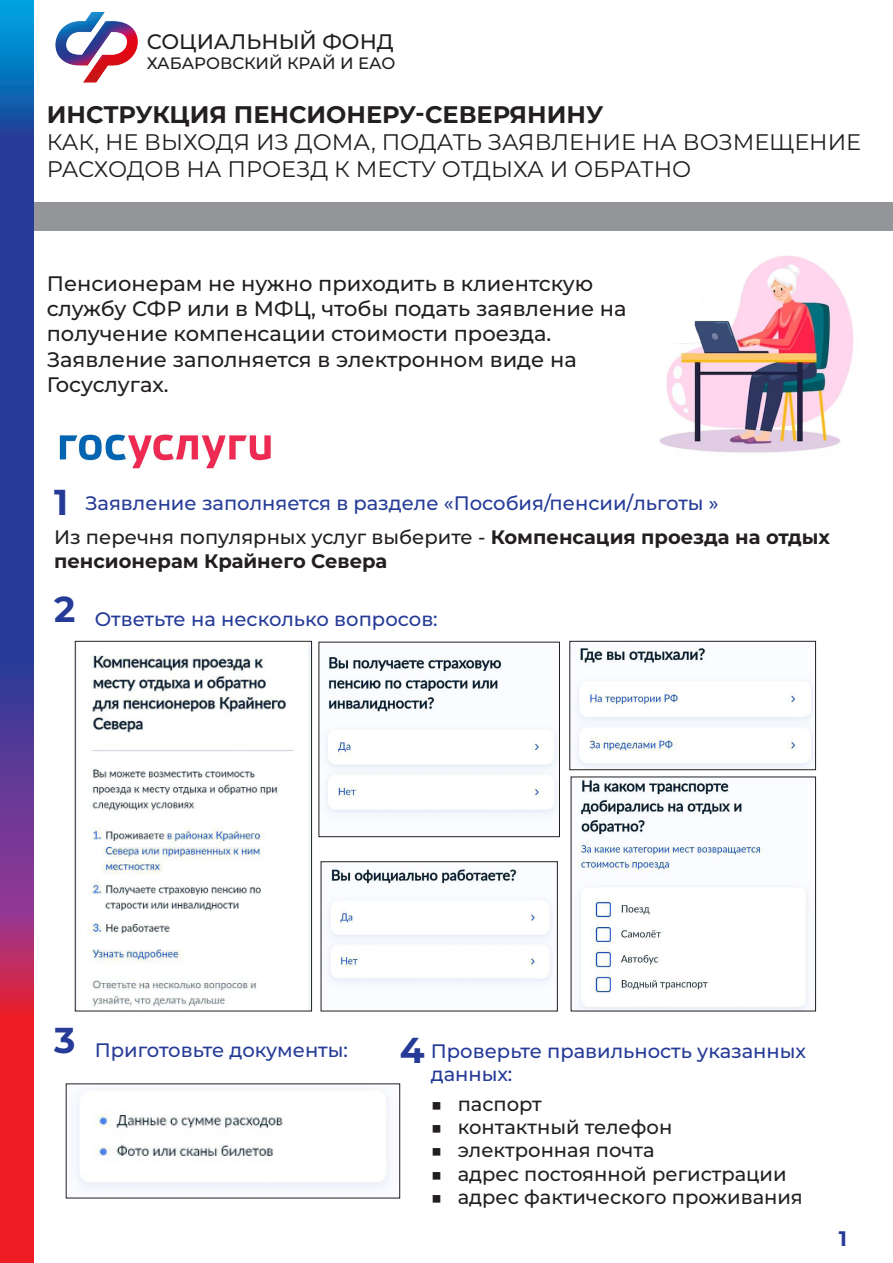
<style>
.page{position:relative;width:893px;height:1263px;background:#fff}
.page>*{position:absolute;margin:0;border:0;box-sizing:border-box;transform-origin:0 0}
.t1{font:700 36px "Montserrat";color:#253b97}
.t2{font:700 24px "Montserrat";color:#231f20}
.t3{font:22.5px/27px "Montserrat";color:#231f20}
.t4{font:500 21px/25.2px "Montserrat";color:#231f20}
.t5{font:700 21px "Montserrat";color:#253b97}
.t6{font:500 19.5px/23.4px "Montserrat";color:#253b97}
.t7{font:500 19.5px "Montserrat";color:#231f20}
.t8{font:700 19.5px/23.4px "Montserrat";color:#231f20}
.t9{font:500 16.5px "Montserrat";color:#231f20}
.s1{font-weight:500}
</style>
<div class="page">
<img style="left:659px;top:255px;width:195px;height:198px">
<div style="left:0;top:203px;width:893px;height:28px;background:#939598"></div>
<svg style="left:0;top:0;width:34px;height:1263px;background:#61397f"></svg>
<img style="left:55px;top:11px;width:83px;height:72px">
<img style="left:59px;top:434px;width:212px;height:35px">
<img style="left:577px;top:780px;width:233px;height:229px">
<img style="left:87px;top:643px;width:223px;height:366px">
<div style="left:75px;top:641px;width:237px;height:370px;border:1px solid #231f20"></div>
<img style="left:325px;top:657px;width:233px;height:159px">
<div style="left:319px;top:642px;width:241px;height:195px;border:1px solid #231f20"></div>
<img style="left:327px;top:869px;width:226px;height:116px">
<div style="left:321px;top:861px;width:236px;height:150px;border:1px solid #231f20"></div>
<img style="left:576px;top:648px;width:238px;height:120px">
<div style="left:570px;top:641px;width:246px;height:129px;border:1px solid #231f20"></div>
<img style="left:75px;top:1089px;width:316px;height:102px">
<p class="t4" style="left:147px;top:28px;width:248px">СОЦИАЛЬНЫЙ ФОНД</p>
<p class="t9" style="left:147px;top:52px;width:250px">ХАБАРОВСКИЙ КРАЙ И ЕАО</p>
<p class="t2" style="left:47px;top:99px;width:558px">ИНСТРУКЦИЯ ПЕНСИОНЕРУ-СЕВЕРЯНИНУ</p>
<p class="t3" style="left:47px;top:128px;width:816px">КАК, НЕ ВЫХОДЯ ИЗ ДОМА, ПОДАТЬ ЗАЯВЛЕНИЕ НА ВОЗМЕЩЕНИЕ<br>РАСХОДОВ НА ПРОЕЗД К МЕСТУ ОТДЫХА И ОБРАТНО</p>
<p class="t4" style="left:47px;top:270px;width:581px">Пенсионерам не нужно приходить в клиентскую службу СФР или в МФЦ, чтобы подать заявление на получение компенсации стоимости проезда.</p>
<p class="t4" style="left:47px;top:346px;width:531px">Заявление заполняется в электронном виде на<br>Госуслугах.</p>
<p class="t1" style="left:54px;top:478px;width:16px">1</p>
<p class="t6" style="left:85px;top:491px;width:635px">Заявление заполняется в разделе «Пособия/пенсии/льготы »</p>
<p class="t8" style="left:54px;top:525px;width:778px"><span class="s1">Из перечня популярных услуг выберите -</span> Компенсация проезда на отдых пенсионерам Крайнего Севера</p>
<p class="t1" style="left:54px;top:586px;width:23px">2</p>
<p class="t6" style="left:95px;top:607px;width:344px">Ответьте на несколько вопросов:</p>
<p class="t1" style="left:54px;top:1016px;width:23px">3</p>
<p class="t6" style="left:95px;top:1037px;width:255px">Приготовьте документы:</p>
<p class="t1" style="left:400px;top:1026px;width:26px">4</p>
<p class="t6" style="left:431px;top:1039px;width:377px">Проверьте правильность указанных данных:</p>
<p class="t7" style="left:431px;top:1090px;width:113px">■ паспорт</p>
<p class="t7" style="left:431px;top:1114px;width:243px">■ контактный телефон</p>
<p class="t7" style="left:431px;top:1137px;width:225px">■ электронная почта</p>
<p class="t7" style="left:431px;top:1161px;width:357px">■ адрес постоянной регистрации</p>
<p class="t7" style="left:431px;top:1184px;width:374px">■ адрес фактического проживания</p>
<p class="t5" style="left:839px;top:1225px;width:10px">1</p>
</div>
